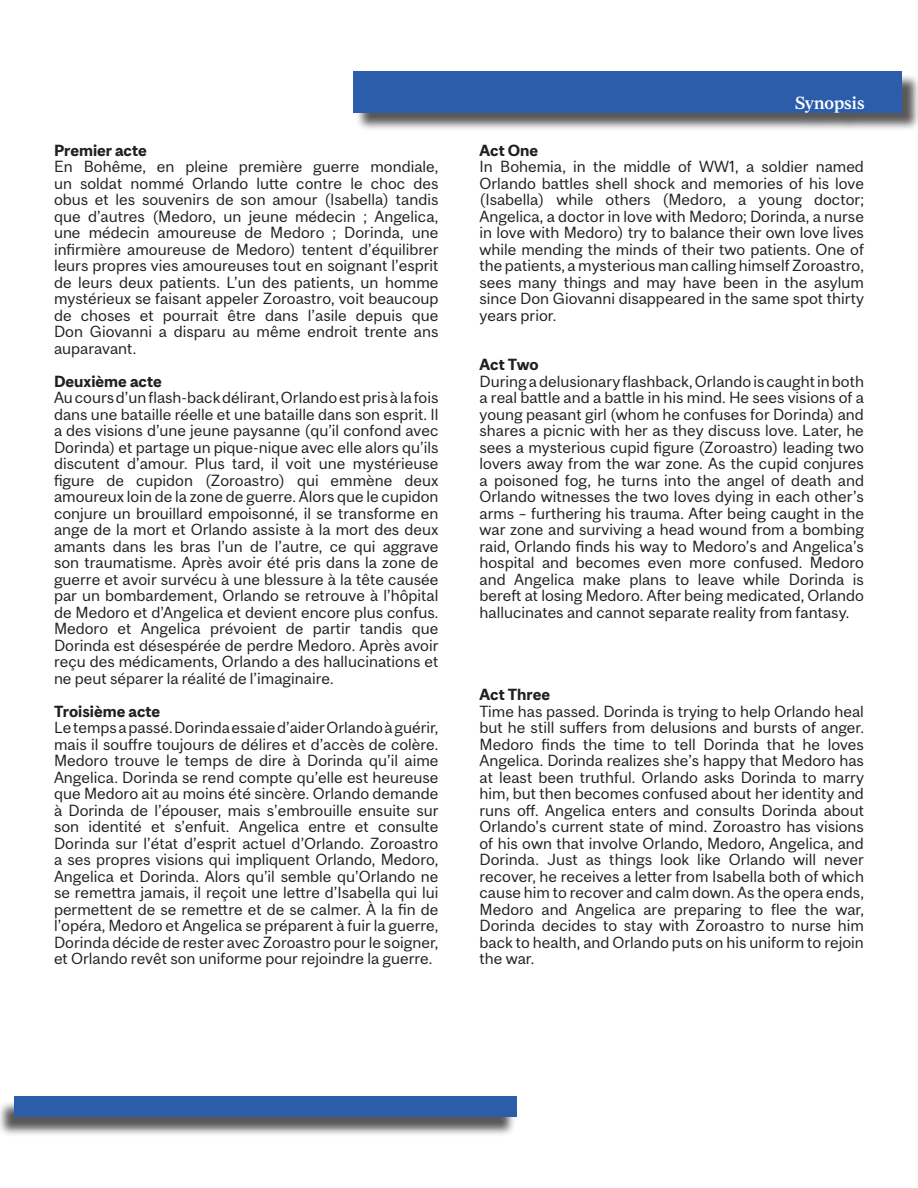
<style>
.page{position:relative;width:918px;height:1188px;background:#fff}
.page>*{position:absolute;margin:0;border:0;box-sizing:border-box;transform-origin:0 0}
.t1{font:500 16.5px "Mc Gill Serif";color:#fff}
.t2{font:15px/16.5px "Mc Gill Sans";color:#231f20;text-align:justify}
.t3{font:700 15px "Mc Gill Sans";color:#231f20}
</style>
<div class="page">
<div style="left:355px;top:73px;width:563px;height:58px;background:#231f20;opacity:.75"></div>
<div style="left:353px;top:71px;width:549px;height:41px;background:#2b5dab"></div>
<div style="left:0;top:1100px;width:516px;height:37px;background:#231f20;opacity:.75"></div>
<div style="left:14px;top:1096px;width:502px;height:21px;background:#2b5dab"></div>
<p class="t3" style="left:54px;top:141px;width:94px">Premier acte</p>
<p class="t2" style="left:54px;top:159px;width:386px">En Bohême, en pleine première guerre mondiale, un soldat nommé Orlando lutte contre le choc des obus et les souvenirs de son amour (Isabella) tandis que d’autres (Medoro, un jeune médecin ; Angelica, une médecin amoureuse de Medoro ; Dorinda, une infirmière amoureuse de Medoro) tentent d’équilibrer leurs propres vies amoureuses tout en soignant l’esprit de leurs deux patients. L’un des patients, un homme mystérieux se faisant appeler Zoroastro, voit beaucoup de choses et pourrait être dans l’asile depuis que Don Giovanni a disparu au même endroit trente ans auparavant.</p>
<p class="t3" style="left:54px;top:372px;width:109px">Deuxième acte</p>
<p class="t2" style="left:54px;top:390px;width:386px">Au cours d’un flash-back délirant, Orlando est pris à la fois dans une bataille réelle et une bataille dans son esprit. Il a des visions d’une jeune paysanne (qu’il confond avec Dorinda) et partage un pique-nique avec elle alors qu’ils discutent d’amour. Plus tard, il voit une mystérieuse figure de cupidon (Zoroastro) qui emmène deux amoureux loin de la zone de guerre. Alors que le cupidon conjure un brouillard empoisonné, il se transforme en ange de la mort et Orlando assiste à la mort des deux amants dans les bras l’un de l’autre, ce qui aggrave son traumatisme. Après avoir été pris dans la zone de guerre et avoir survécu à une blessure à la tête causée par un bombardement, Orlando se retrouve à l’hôpital de Medoro et d’Angelica et devient encore plus confus.<br>Medoro et Angelica prévoient de partir tandis que Dorinda est désespérée de perdre Medoro. Après avoir reçu des médicaments, Orlando a des hallucinations et ne peut séparer la réalité de l’imaginaire.</p>
<p class="t3" style="left:54px;top:702px;width:108px">Troisième acte</p>
<p class="t2" style="left:54px;top:720px;width:386px">Le temps a passé. Dorinda essaie d’aider Orlando à guérir, mais il souffre toujours de délires et d’accès de colère.<br>Medoro trouve le temps de dire à Dorinda qu’il aime Angelica. Dorinda se rend compte qu’elle est heureuse que Medoro ait au moins été sincère. Orlando demande à Dorinda de l’épouser, mais s’embrouille ensuite sur son identité et s’enfuit. Angelica entre et consulte Dorinda sur l’état d’esprit actuel d’Orlando. Zoroastro a ses propres visions qui impliquent Orlando, Medoro, Angelica et Dorinda. Alors qu’il semble qu’Orlando ne se remettra jamais, il reçoit une lettre d’Isabella qui lui permettent de se remettre et de se calmer. À la fin de l’opéra, Medoro et Angelica se préparent à fuir la guerre, Dorinda décide de rester avec Zoroastro pour le soigner, et Orlando revêt son uniforme pour rejoindre la guerre.</p>
<p class="t1" style="left:795px;top:92px;width:71px">Synopsis</p>
<p class="t3" style="left:480px;top:141px;width:60px">Act One</p>
<p class="t2" style="left:480px;top:159px;width:386px">In Bohemia, in the middle of WW1, a soldier named Orlando battles shell shock and memories of his love (Isabella) while others (Medoro, a young doctor; Angelica, a doctor in love with Medoro; Dorinda, a nurse in love with Medoro) try to balance their own love lives while mending the minds of their two patients. One of the patients, a mysterious man calling himself Zoroastro, sees many things and may have been in the asylum since Don Giovanni disappeared in the same spot thirty years prior.</p>
<p class="t3" style="left:480px;top:356px;width:61px">Act Two</p>
<p class="t2" style="left:480px;top:373px;width:386px">During a delusionary flashback, Orlando is caught in both a real battle and a battle in his mind. He sees visions of a young peasant girl (whom he confuses for Dorinda) and shares a picnic with her as they discuss love. Later, he sees a mysterious cupid figure (Zoroastro) leading two lovers away from the war zone. As the cupid conjures a poisoned fog, he turns into the angel of death and Orlando witnesses the two loves dying in each other’s arms – furthering his trauma. After being caught in the war zone and surviving a head wound from a bombing raid, Orlando finds his way to Medoro’s and Angelica’s hospital and becomes even more confused. Medoro and Angelica make plans to leave while Dorinda is bereft at losing Medoro. After being medicated, Orlando hallucinates and cannot separate reality from fantasy.</p>
<p class="t3" style="left:480px;top:686px;width:72px">Act Three</p>
<p class="t2" style="left:480px;top:703px;width:386px">Time has passed. Dorinda is trying to help Orlando heal but he still suffers from delusions and bursts of anger.<br>Medoro finds the time to tell Dorinda that he loves Angelica. Dorinda realizes she’s happy that Medoro has at least been truthful. Orlando asks Dorinda to marry him, but then becomes confused about her identity and runs off. Angelica enters and consults Dorinda about Orlando’s current state of mind. Zoroastro has visions of his own that involve Orlando, Medoro, Angelica, and Dorinda. Just as things look like Orlando will never recover, he receives a letter from Isabella both of which cause him to recover and calm down. As the opera ends, Medoro and Angelica are preparing to flee the war, Dorinda decides to stay with Zoroastro to nurse him back to health, and Orlando puts on his uniform to rejoin the war.</p>
</div>
